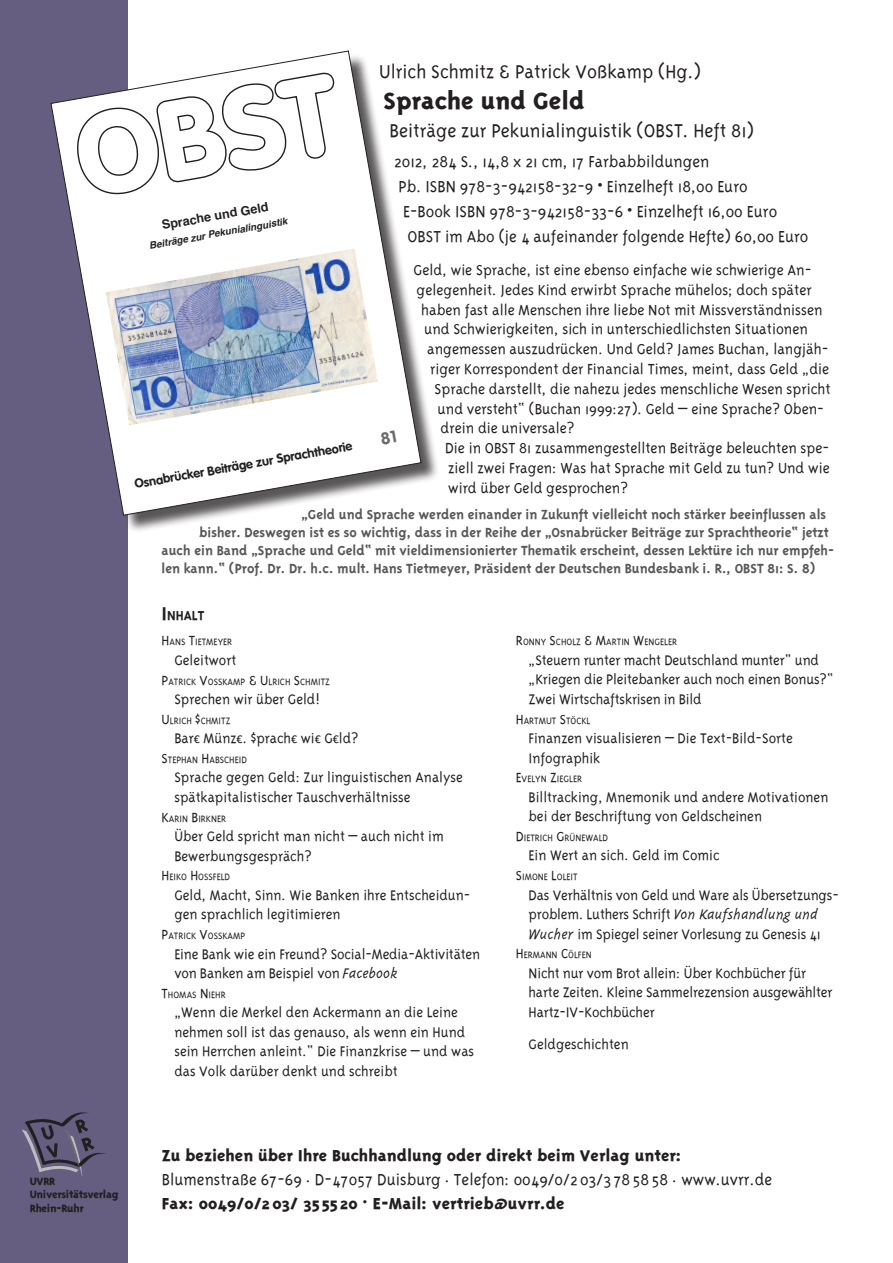
<style>
.page{position:relative;width:893px;height:1263px;background:#fff}
.page>*{position:absolute;margin:0;border:0;box-sizing:border-box;transform-origin:0 0}
.t1{font:900 112.35px "VAG Rounded";color:#fff}
.t2{font:800 27px "Triplex";color:#231f20}
.t3{font:300 21px "Triplex";color:#231f20}
.t4{font:300 18px "Triplex";color:#231f20}
.t5{font:800 18px "Triplex";color:#231f20}
.t6{font:300 16.5px "Triplex";color:#231f20}
.t7{font:300 15.75px/19.5px "Triplex";color:#231f20}
.t8{font:700 15px "Triplex";color:#57585a}
.t9{font:700 14.7px "Triplex";color:#231f20}
.t10{font:700 12.6px "VAG Rounded";color:#231f20}
.t11{font:700 12.6px "Helvetica";color:#231f20}
.t12{font:800 12px/13.5px "Triplex";letter-spacing:-.025em;color:#231f20}
.t13{font:300 10.5px "Triplex";color:#231f20}
.t14{font:italic 700 9.9px "Helvetica";color:#231f20}
.s1{font-size:21px}
.s2{font-size:15px}
.s3{font-family:"Calibri";font-weight:400;font-size:12px}
.s4{font-style:italic}
</style>
<div class="page">
<div style="left:0;top:0;width:128px;height:1263px;background:#655e80"></div>
<svg style="left:22px;top:1112px;width:84px;height:64px"></svg>
<div style="left:53px;top:53px;width:387px;height:481px;background:#231f20;opacity:.75"></div>
<svg style="left:50px;top:50px;width:372px;height:466px"></svg>
<svg style="left:380px;top:430px;width:16px;height:15px"></svg>
<h3 class="t3" style="left:379px;top:60px;width:323px">Ulrich Schmitz &amp; Patrick Voßkamp (Hg.)</h3>
<h2 class="t2" style="left:384px;top:85px;width:202px">Sprache und Geld</h2>
<h3 class="t3" style="left:390px;top:119px;width:366px">Beiträge zur Pekunialinguistik (OBST. Heft 81)</h3>
<p class="t4" style="left:394px;top:151px;width:317px">2012, 284 S., 14,8 x 21 cm, 17 Farbabbildungen</p>
<p class="t4" style="left:399px;top:176px;width:351px">Pb. ISBN 978-3-942158-32-9 • Einzelheft 18,00 Euro</p>
<p class="t4" style="left:403px;top:202px;width:376px">E-Book ISBN 978-3-942158-33-6 • Einzelheft 16,00 Euro</p>
<p class="t4" style="left:408px;top:227px;width:402px">OBST im Abo (je 4 aufeinander folgende Hefte) 60,00 Euro</p>
<p class="t6" style="left:414px;top:261px;width:399px">Geld, wie Sprache, ist eine ebenso einfache wie schwierige An-</p>
<p class="t6" style="left:417px;top:281px;width:397px">gelegenheit. Jedes Kind erwirbt Sprache mühelos; doch später</p>
<p class="t6" style="left:421px;top:300px;width:403px">haben fast alle Menschen ihre liebe Not mit Missverständnissen</p>
<p class="t6" style="left:424px;top:320px;width:385px">und Schwierigkeiten, sich in unterschiedlichsten Situationen</p>
<p class="t6" style="left:427px;top:340px;width:403px">angemessen auszudrücken. Und Geld? James Buchan, langjäh-</p>
<p class="t6" style="left:430px;top:360px;width:401px">riger Korrespondent der Financial Times, meint, dass Geld „die</p>
<p class="t6" style="left:435px;top:380px;width:397px">Sprache darstellt, die nahezu jedes menschliche Wesen spricht</p>
<p class="t6" style="left:438px;top:399px;width:388px">und versteht“ (Buchan 1999:27). Geld – eine Sprache? Oben-</p>
<p class="t6" style="left:441px;top:419px;width:135px">drein die universale?</p>
<p class="t6" style="left:445px;top:439px;width:386px">Die in OBST 81 zusammengestellten Beiträge beleuchten spe-</p>
<p class="t6" style="left:448px;top:459px;width:383px">ziell zwei Fragen: Was hat Sprache mit Geld zu tun? Und wie</p>
<p class="t6" style="left:448px;top:479px;width:181px">wird über Geld gesprochen?</p>
<p class="t8" style="left:301px;top:506px;width:527px">„Geld und Sprache werden einander in Zukunft vielleicht noch stärker beeinflussen als</p>
<p class="t8" style="left:199px;top:524px;width:631px">bisher. Deswegen ist es so wichtig, dass in der Reihe der „Osnabrücker Beiträge zur Sprachtheorie“ jetzt</p>
<p class="t8" style="left:162px;top:542px;width:674px">auch ein Band „Sprache und Geld“ mit vieldimensionierter Thematik erscheint, dessen Lektüre ich nur empfeh-</p>
<p class="t8" style="left:162px;top:560px;width:655px">len kann.“ (Prof. Dr. Dr. h.c. mult. Hans Tietmeyer, Präsident der Deutschen Bundesbank i. R., OBST 81: S. 8)</p>
<p class="t9" style="left:162px;top:607px;width:44px"><span class="s1">I</span>nhalt</p>
<h1 class="t1" style="left:65px;top:92px;width:264px;rotate:-10deg">OBST</h1>
<p class="t11" style="left:160px;top:215px;width:110px;rotate:-10deg">Sprache und Geld</p>
<p class="t14" style="left:148px;top:237px;width:142px;rotate:-10deg">Beiträge zur Pekunialinguistik</p>
<p class="t10" style="left:133px;top:477px;width:222px;rotate:-10deg">Osnabrücker Beiträge zur Sprachtheorie</p>
<p class="t12" style="left:30px;top:1174px;width:90px">UVRR<br>Universitätsverlag<br>Rhein-Ruhr</p>
<p class="t13" style="left:162px;top:636px;width:72px"><span class="s2">H</span>ANS <span class="s2">T</span>IETMEYER</p>
<p class="t7" style="left:174px;top:650px;width:64px">Geleitwort</p>
<p class="t13" style="left:162px;top:675px;width:170px"><span class="s2">P</span>ATRICK <span class="s2">V</span>OSSKAMP <span class="s2">&amp; U</span>LRICH <span class="s2">S</span>CHMITZ</p>
<p class="t7" style="left:174px;top:689px;width:147px">Sprechen wir über Geld!</p>
<p class="t13" style="left:162px;top:715px;width:70px"><span class="s2">U</span>LRICH <span class="s2">$</span>CHMITZ</p>
<p class="t7" style="left:174px;top:728px;width:186px">Bar<span class="s3">€</span> Münz<span class="s3">€</span>. $prach<span class="s3">€</span> wi<span class="s3">€</span> G<span class="s3">€</span>ld?</p>
<p class="t13" style="left:162px;top:754px;width:87px"><span class="s2">S</span>TEPHAN <span class="s2">H</span>ABSCHEID</p>
<p class="t7" style="left:174px;top:768px;width:290px">Sprache gegen Geld: Zur linguistischen Analyse spätkapitalistischer Tauschverhältnisse</p>
<p class="t13" style="left:162px;top:812px;width:66px"><span class="s2">K</span>ARIN <span class="s2">B</span>IRKNER</p>
<p class="t7" style="left:174px;top:826px;width:271px">Über Geld spricht man nicht – auch nicht im<br>Bewerbungsgespräch?</p>
<p class="t13" style="left:162px;top:871px;width:70px"><span class="s2">H</span>EIKO <span class="s2">H</span>OSSFELD</p>
<p class="t7" style="left:174px;top:885px;width:298px">Geld, Macht, Sinn. Wie Banken ihre Entscheidun&shy;gen sprachlich legitimieren</p>
<p class="t13" style="left:162px;top:930px;width:84px"><span class="s2">P</span>ATRICK <span class="s2">V</span>OSSKAMP</p>
<p class="t7" style="left:174px;top:944px;width:307px">Eine Bank wie ein Freund? Social-Media-Aktivitäten von Banken am Beispiel von <span class="s4">Facebook</span></p>
<p class="t13" style="left:162px;top:989px;width:66px"><span class="s2">T</span>HOMAS <span class="s2">N</span> IEHR</p>
<p class="t7" style="left:174px;top:1002px;width:301px">„Wenn die Merkel den Ackermann an die Leine nehmen soll ist das genauso, als wenn ein Hund sein Herrchen anleint.“ Die Finanzkrise – und was das Volk darüber denkt und schreibt</p>
<p class="t13" style="left:516px;top:636px;width:163px"><span class="s2">R</span>ONNY <span class="s2">S</span>CHOLZ <span class="s2">&amp; M</span>ARTIN <span class="s2">W</span>ENGELER</p>
<p class="t7" style="left:529px;top:650px;width:307px">„Steuern runter macht Deutschland munter“ und „Kriegen die Pleitebanker auch noch einen Bonus?“<br>Zwei Wirtschaftskrisen in Bild</p>
<p class="t13" style="left:516px;top:714px;width:76px"><span class="s2">H</span>ARTMUT <span class="s2">S</span>TÖCKL</p>
<p class="t7" style="left:529px;top:728px;width:266px">Finanzen visualisieren – Die Text-Bild-Sorte<br>Infographik</p>
<p class="t13" style="left:516px;top:773px;width:68px"><span class="s2">E</span>VELYN <span class="s2">Z</span>IEGLER</p>
<p class="t7" style="left:529px;top:787px;width:301px">Billtracking, Mnemonik und andere Motivationen bei der Beschriftung von Geldscheinen</p>
<p class="t13" style="left:516px;top:832px;width:94px"><span class="s2">D</span> IETRICH <span class="s2">G</span>RÜNEWALD</p>
<p class="t7" style="left:529px;top:846px;width:193px">Ein Wert an sich. Geld im Comic</p>
<p class="t13" style="left:516px;top:871px;width:63px"><span class="s2">S</span>IMONE <span class="s2">L</span>OLEIT</p>
<p class="t7" style="left:529px;top:885px;width:312px">Das Verhältnis von Geld und Ware als Übersetzungs&shy;problem. Luthers Schrift <span class="s4">Von Kaufshandlung und<br>Wucher</span> im Spiegel seiner Vorlesung zu Genesis 41</p>
<p class="t13" style="left:516px;top:949px;width:77px"><span class="s2">H</span>ERMANN <span class="s2">C</span>ÖLFEN</p>
<p class="t7" style="left:529px;top:963px;width:306px">Nicht nur vom Brot allein: Über Kochbücher für harte Zeiten. Kleine Sammelrezension ausgewählter<br>Hartz-IV-Kochbücher</p>
<p class="t7" style="left:529px;top:1034px;width:102px">Geldgeschichten</p>
<p class="t5" style="left:162px;top:1145px;width:521px">Zu beziehen über Ihre Buchhandlung oder direkt beim Verlag unter:</p>
<p class="t4" style="left:162px;top:1169px;width:612px">Blumenstraße 67-69 . D-47057 Duisburg . Telefon: 0049/0/2 03/3 78 58 58 . www.uvrr.de</p>
<p class="t5" style="left:162px;top:1193px;width:404px">Fax: 0049/0/203/ 35 55 20 . E-Mail: vertrieb@uvrr.de</p>
</div>
